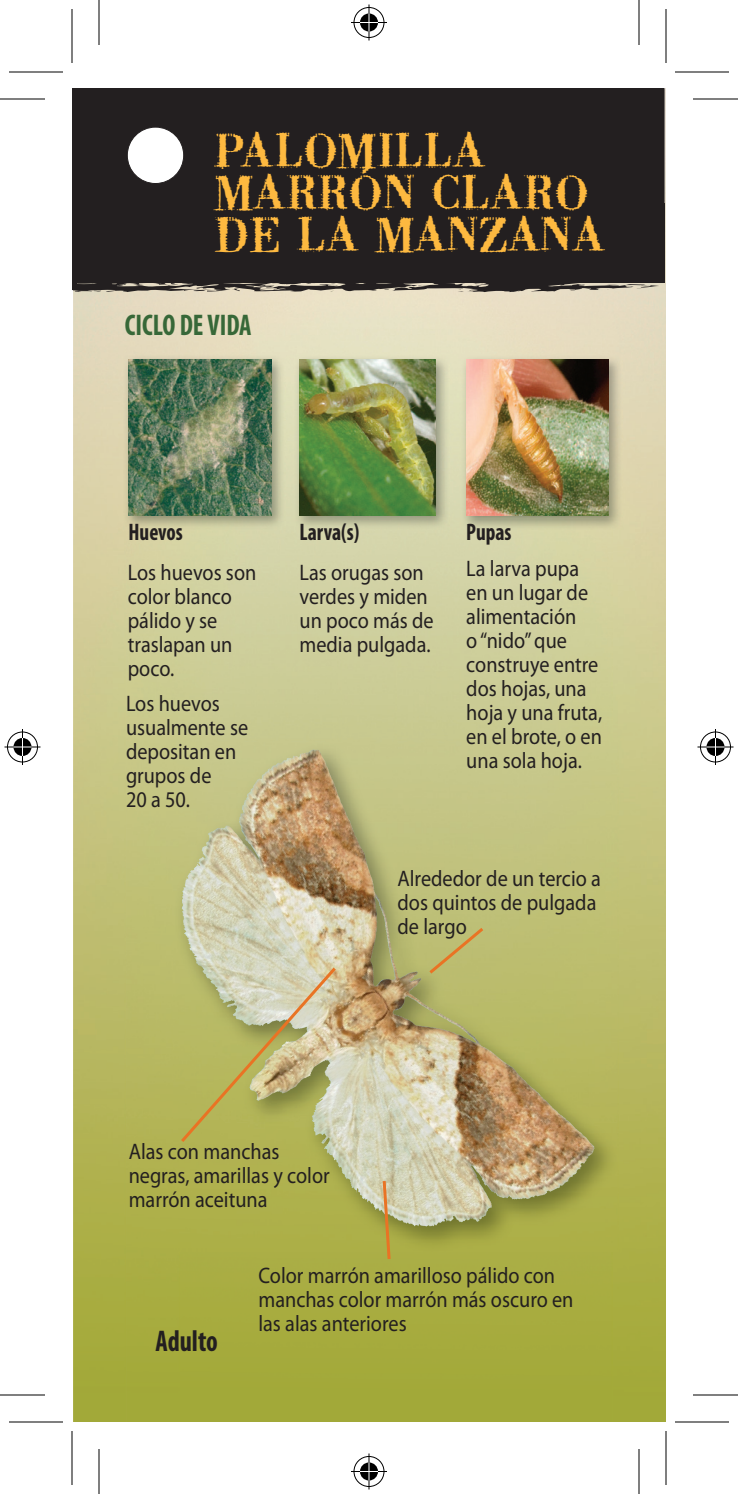
<style>
.page{position:relative;width:738px;height:1494px;background:#fff}
.page>*{position:absolute;margin:0;border:0;box-sizing:border-box;transform-origin:0 0}
.t1{font:54px/42px "Badoni";color:#fdb940;scale:.9 1}
.t2{font:700 condensed 30px "Myriad Pro";color:#376838;scale:.9 1}
.t3{font:700 condensed 30px "Myriad Pro";color:#231f20;scale:.9 1}
.t4{font:700 condensed 24px "Myriad Pro";color:#231f20;scale:.9 1}
.t5{font:22.5px/24px "Myriad Pro";color:#231f20;scale:.9 1}
</style>
<div class="page">
<img style="left:73px;top:395px;width:53px;height:1027px">
<img style="left:613px;top:395px;width:53px;height:1027px">
<img style="left:126px;top:806px;width:54px;height:616px">
<div style="left:180px;top:1251px;width:433px;height:171px;background:#a6ab3d"></div>
<svg style="left:72px;top:283px;width:593px;height:10px;background:#7f786d"></svg>
<svg style="left:457px;top:289px;width:7px;height:3px"></svg>
<svg style="left:380px;top:288px;width:14px;height:2px"></svg>
<svg style="left:267px;top:283px;width:45px;height:2px"></svg>
<svg style="left:328px;top:283px;width:10px;height:9px"></svg>
<svg style="left:222px;top:283px;width:22px;height:8px"></svg>
<svg style="left:193px;top:289px;width:19px;height:2px"></svg>
<svg style="left:89px;top:291px;width:13px;height:2px"></svg>
<svg style="left:625px;top:283px;width:38px;height:6px"></svg>
<div style="left:72px;top:89px;width:592px;height:193px;background:#231f20"></div>
<div style="left:72px;top:88px;width:593px;height:195px;border:1px solid #231f20"></div>
<img style="left:461px;top:354px;width:161px;height:176px">
<img style="left:466px;top:359px;width:142px;height:157px">
<img style="left:294px;top:354px;width:155px;height:175px">
<img style="left:300px;top:359px;width:135px;height:156px">
<img style="left:174px;top:742px;width:445px;height:509px">
<img style="left:242px;top:750px;width:70px;height:59px">
<svg style="left:426px;top:925px;width:61px;height:52px;background:#beb86d"></svg>
<svg style="left:381px;top:1178px;width:11px;height:84px"></svg>
<div style="left:127px;top:127px;width:57px;height:57px;background:#fff;border-radius:50%"></div>
<div style="left:127px;top:127px;width:57px;height:57px;border:1px solid #231f20;border-radius:50%"></div>
<img style="left:123px;top:354px;width:162px;height:175px">
<img style="left:128px;top:360px;width:143px;height:155px">
<svg style="left:178px;top:964px;width:161px;height:181px;background:#bdba7a"></svg>
<hr style="left:0;top:98px;width:45px;height:2px;background:#000">
<hr style="left:693px;top:98px;width:45px;height:2px;background:#000">
<hr style="left:0;top:1394px;width:45px;height:2px;background:#000">
<hr style="left:693px;top:1394px;width:45px;height:2px;background:#000">
<hr style="left:98px;top:0;width:2px;height:45px;background:#000">
<hr style="left:98px;top:1449px;width:2px;height:45px;background:#000">
<hr style="left:638px;top:0;width:2px;height:45px;background:#000">
<hr style="left:638px;top:1449px;width:2px;height:45px;background:#000">
<hr style="left:9px;top:71px;width:54px;height:2px;background:#000">
<hr style="left:675px;top:71px;width:54px;height:2px;background:#000">
<hr style="left:9px;top:1421px;width:54px;height:2px;background:#000">
<hr style="left:675px;top:1421px;width:54px;height:2px;background:#000">
<hr style="left:71px;top:9px;width:2px;height:54px;background:#000">
<hr style="left:71px;top:1431px;width:2px;height:54px;background:#000">
<hr style="left:665px;top:9px;width:2px;height:54px;background:#000">
<hr style="left:665px;top:1431px;width:2px;height:54px;background:#000">
<div style="left:352px;top:6px;width:34px;height:33px;border:4px solid #fff;border-radius:50%"></div>
<hr style="left:351px;top:21px;width:36px;height:3px;background:#fff">
<hr style="left:367px;top:4px;width:4px;height:36px;background:#fff">
<div style="left:358px;top:12px;width:22px;height:21px;border:4px solid #fff;border-radius:50%"></div>
<div style="left:354px;top:7px;width:30px;height:31px;border:1px solid #000;border-radius:50%"></div>
<hr style="left:351px;top:22px;width:36px;height:1px;background:#000">
<hr style="left:368px;top:4px;width:2px;height:36px;background:#000">
<svg style="left:360px;top:14px;width:18px;height:18px"></svg>
<div style="left:352px;top:1455px;width:34px;height:33px;border:4px solid #fff;border-radius:50%"></div>
<hr style="left:351px;top:1470px;width:36px;height:3px;background:#fff">
<hr style="left:367px;top:1454px;width:4px;height:36px;background:#fff">
<div style="left:358px;top:1461px;width:22px;height:21px;border:4px solid #fff;border-radius:50%"></div>
<div style="left:354px;top:1456px;width:30px;height:31px;border:1px solid #000;border-radius:50%"></div>
<hr style="left:351px;top:1471px;width:36px;height:1px;background:#000">
<hr style="left:368px;top:1454px;width:2px;height:36px;background:#000">
<svg style="left:360px;top:1462px;width:18px;height:18px"></svg>
<div style="left:6px;top:730px;width:33px;height:34px;border:4px solid #fff;border-radius:50%"></div>
<hr style="left:4px;top:745px;width:36px;height:4px;background:#fff">
<hr style="left:21px;top:729px;width:3px;height:36px;background:#fff">
<div style="left:12px;top:736px;width:21px;height:22px;border:4px solid #fff;border-radius:50%"></div>
<div style="left:7px;top:732px;width:31px;height:30px;border:1px solid #000;border-radius:50%"></div>
<hr style="left:4px;top:746px;width:36px;height:2px;background:#000">
<hr style="left:22px;top:729px;width:1px;height:36px;background:#000">
<svg style="left:14px;top:738px;width:18px;height:18px"></svg>
<div style="left:699px;top:730px;width:33px;height:34px;border:4px solid #fff;border-radius:50%"></div>
<hr style="left:698px;top:745px;width:36px;height:4px;background:#fff">
<hr style="left:714px;top:729px;width:3px;height:36px;background:#fff">
<div style="left:705px;top:736px;width:21px;height:22px;border:4px solid #fff;border-radius:50%"></div>
<div style="left:700px;top:732px;width:31px;height:30px;border:1px solid #000;border-radius:50%"></div>
<hr style="left:698px;top:746px;width:36px;height:2px;background:#000">
<hr style="left:715px;top:729px;width:1px;height:36px;background:#000">
<svg style="left:706px;top:738px;width:18px;height:18px"></svg>
<h1 class="t1" style="left:215px;top:129px;width:436px">PALOMILLA<br>MARRÓN CLARO<br>DE LA MANZANA</h1>
<h2 class="t2" style="left:125px;top:306px;width:142px">CICLO DE VIDA</h2>
<p class="t4" style="left:128px;top:517px;width:62px">Huevos</p>
<p class="t4" style="left:300px;top:517px;width:68px">Larva(s)</p>
<p class="t5" style="left:128px;top:560px;width:144px">Los huevos son color blanco pálido y se traslapan un poco.</p>
<p class="t5" style="left:126px;top:691px;width:137px">Los huevos usualmente se depositan en grupos de<br>20 a 50.</p>
<p class="t5" style="left:300px;top:560px;width:151px">Las orugas son verdes y miden un poco más de media pulgada.</p>
<p class="t4" style="left:466px;top:517px;width:52px">Pupas</p>
<p class="t5" style="left:466px;top:556px;width:153px">La larva pupa en un lugar de alimentación<br>o “nido” que construye entre dos hojas, una hoja y una fruta, en el brote, o en una sola hoja.</p>
<p class="t5" style="left:398px;top:866px;width:227px">Alrededor de un tercio a dos quintos de pulgada de largo</p>
<p class="t5" style="left:129px;top:1139px;width:225px">Alas con manchas negras, amarillas y color marrón aceituna</p>
<h2 class="t3" style="left:156px;top:1322px;width:71px">Adulto</h2>
<p class="t5" style="left:258px;top:1263px;width:352px">Color marrón amarilloso pálido con manchas color marrón más oscuro en las alas anteriores</p>
</div>
